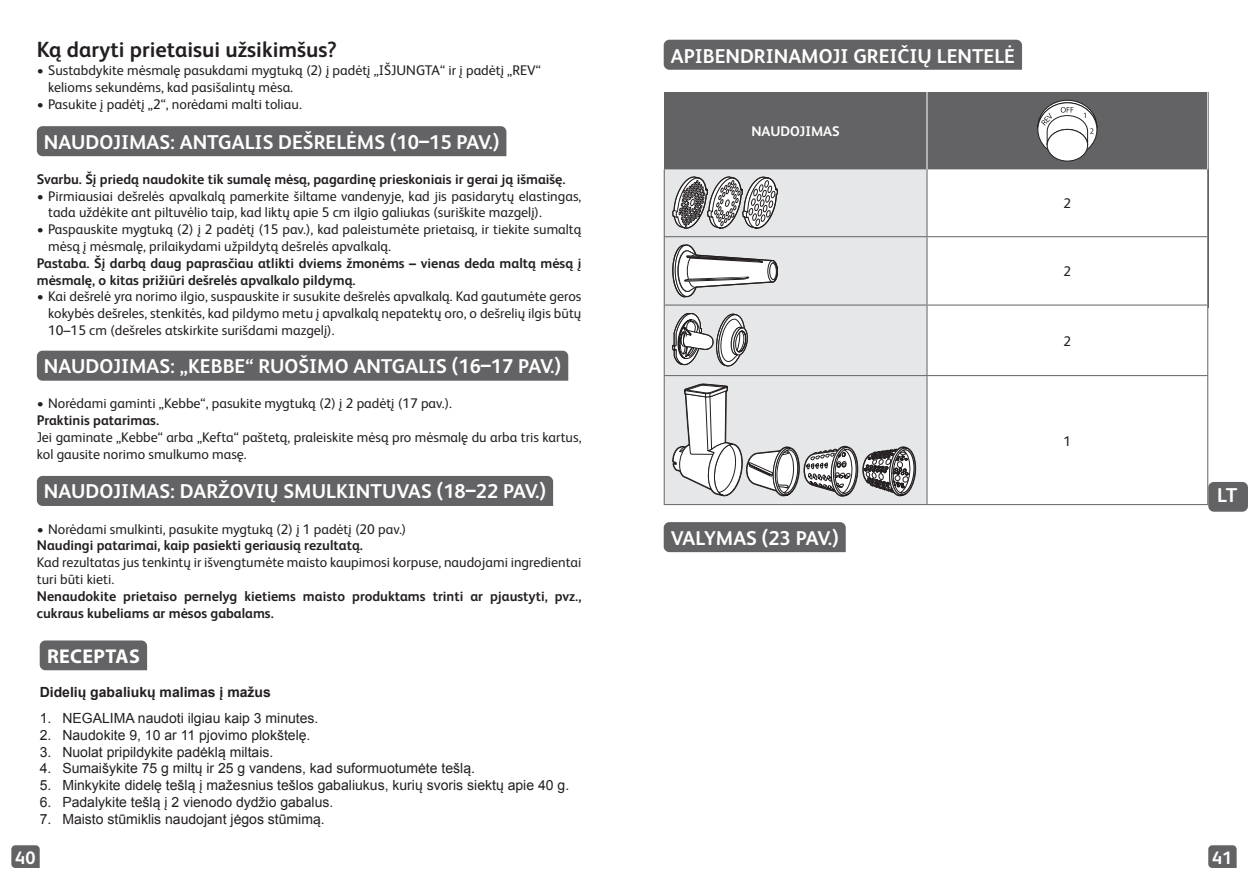
<style>
.page{position:relative;width:1248px;height:885px;background:#fff}
.page>*{position:absolute;margin:0;border:0;box-sizing:border-box;transform-origin:0 0}
.t1{font:700 22px "FS Albert Pro";color:#231f20}
.t2{font:700 20px "FS Albert Pro";color:#fff}
.t3{font:700 20px "Myriad Pro";letter-spacing:.02em;color:#fff}
.t4{font:700 18px "FS Albert Pro";color:#fff}
.t5{font:14px/16.8px "FS Albert Pro";color:#231f20}
.t6{font:700 14px/16.8px "FS Albert Pro";color:#231f20}
.t7{font:14px "Arial";color:#231f20}
.t8{font:700 14px "Arial";color:#231f20}
.t9{font:700 14px "FS Albert Pro";color:#fff}
</style>
<div class="page">
<svg style="left:1208px;top:845px;width:28px;height:22px"></svg>
<svg style="left:11px;top:845px;width:29px;height:22px"></svg>
<div style="left:1208px;top:482px;width:39px;height:29px;background:#636366;border-radius:6px"></div>
<div style="left:37px;top:126px;width:469px;height:30px;background:#636366"></div>
<div style="left:37px;top:350px;width:531px;height:30px;background:#636366"></div>
<div style="left:37px;top:476px;width:516px;height:30px;background:#636366"></div>
<div style="left:663px;top:40px;width:358px;height:30px;background:#636366"></div>
<div style="left:663px;top:92px;width:545px;height:215px;background:#636366"></div>
<div style="left:664px;top:169px;width:262px;height:335px;background:#e6e7e9"></div>
<svg style="left:927px;top:169px;width:280px;height:335px"></svg>
<hr style="left:926px;top:92px;width:1px;height:77px;background:#fff">
<hr style="left:1207px;top:92px;width:1px;height:77px;background:#fff">
<hr style="left:663px;top:236px;width:263px;height:1px;background:#636366">
<hr style="left:926px;top:236px;width:282px;height:1px;background:#636366">
<hr style="left:663px;top:304px;width:263px;height:1px;background:#636366">
<hr style="left:663px;top:305px;width:1px;height:70px;background:#636366">
<hr style="left:926px;top:304px;width:282px;height:1px;background:#636366">
<hr style="left:926px;top:305px;width:1px;height:70px;background:#636366">
<hr style="left:1207px;top:305px;width:1px;height:70px;background:#636366">
<hr style="left:663px;top:375px;width:263px;height:1px;background:#636366">
<hr style="left:663px;top:376px;width:1px;height:128px;background:#636366">
<hr style="left:926px;top:375px;width:282px;height:1px;background:#636366">
<hr style="left:926px;top:376px;width:1px;height:128px;background:#636366">
<hr style="left:1207px;top:376px;width:1px;height:128px;background:#636366">
<hr style="left:663px;top:504px;width:263px;height:1px;background:#636366">
<hr style="left:926px;top:504px;width:282px;height:1px;background:#636366">
<div style="left:1047px;top:129px;width:40px;height:32px;background:#fff;border-radius:50%"></div>
<div style="left:1046px;top:129px;width:41px;height:32px;border:1px solid #231f20;border-radius:50%"></div>
<svg style="left:1037px;top:100px;width:60px;height:52px"></svg>
<svg style="left:672px;top:176px;width:106px;height:53px"></svg>
<svg style="left:672px;top:245px;width:106px;height:52px"></svg>
<svg style="left:672px;top:313px;width:75px;height:53px"></svg>
<svg style="left:672px;top:383px;width:244px;height:113px"></svg>
<div style="left:663px;top:522px;width:182px;height:30px;background:#636366"></div>
<div style="left:40px;top:640px;width:107px;height:30px;background:#636366"></div>
<h1 class="t1" style="left:37px;top:34px;width:301px">Ką daryti prietaisui užsikimšus?</h1>
<p class="t5" style="left:48px;top:61px;width:494px;text-indent:-11px">• Sustabdykite mėsmalę pasukdami mygtuką (2) į padėtį „IŠJUNGTA“ ir į padėtį „REV“ kelioms sekundėms, kad pasišalintų mėsa.</p>
<p class="t5" style="left:37px;top:94px;width:266px">• Pasukite į padėtį „2“, norėdami malti toliau.</p>
<h2 class="t2" style="left:44px;top:128px;width:457px">NAUDOJIMAS: ANTGALIS DEŠRELĖMS (10–15 PAV.)</h2>
<p class="t6" style="left:37px;top:170px;width:530px">Svarbu. Šį priedą naudokite tik sumalę mėsą, pagardinę prieskoniais ir gerai ją išmaišę.</p>
<p class="t5" style="left:48px;top:186px;width:534px;text-indent:-11px">• Pirmiausiai dešrelės apvalkalą pamerkite šiltame vandenyje, kad jis pasidarytų elastingas, tada uždėkite ant piltuvėlio taip, kad liktų apie 5 cm ilgio galiukas (suriškite mazgelį).</p>
<p class="t5" style="left:48px;top:220px;width:534px;text-indent:-11px">• Paspauskite mygtuką (2) į 2 padėtį (15 pav.), kad paleistumėte prietaisą, ir tiekite sumaltą mėsą į mėsmalę, prilaikydami užpildytą dešrelės apvalkalą.</p>
<p class="t6" style="left:37px;top:254px;width:546px">Pastaba. Šį darbą daug paprasčiau atlikti dviems žmonėms – vienas deda maltą mėsą į mėsmalę, o kitas prižiūri dešrelės apvalkalo pildymą.</p>
<p class="t5" style="left:48px;top:287px;width:534px;text-align:justify;text-indent:-11px">• Kai dešrelė yra norimo ilgio, suspauskite ir susukite dešrelės apvalkalą. Kad gautumėte geros kokybės dešreles, stenkitės, kad pildymo metu į apvalkalą nepatektų oro, o dešrelių ilgis būtų 10–15 cm (dešreles atskirkite surišdami mazgelį).</p>
<h2 class="t2" style="left:44px;top:351px;width:518px">NAUDOJIMAS: „KEBBE“ RUOŠIMO ANTGALIS (16–17 PAV.)</h2>
<p class="t5" style="left:37px;top:394px;width:416px">• Norėdami gaminti „Kebbe“, pasukite mygtuką (2) į 2 padėtį (17 pav.).</p>
<p class="t6" style="left:37px;top:411px;width:124px">Praktinis patarimas.</p>
<p class="t5" style="left:37px;top:427px;width:546px">Jei gaminate „Kebbe“ arba „Kefta“ paštetą, praleiskite mėsą pro mėsmalę du arba tris kartus, kol gausite norimo smulkumo masę.</p>
<h2 class="t2" style="left:44px;top:477px;width:503px">NAUDOJIMAS: DARŽOVIŲ SMULKINTUVAS (18–22 PAV.)</h2>
<p class="t5" style="left:37px;top:519px;width:371px">• Norėdami smulkinti, pasukite mygtuką (2) į 1 padėtį (20 pav.)</p>
<p class="t6" style="left:37px;top:536px;width:327px">Naudingi patarimai, kaip pasiekti geriausią rezultatą.</p>
<p class="t5" style="left:37px;top:553px;width:546px">Kad rezultatas jus tenkintų ir išvengtumėte maisto kaupimosi korpuse, naudojami ingredientai turi būti kieti.</p>
<p class="t6" style="left:37px;top:586px;width:546px">Nenaudokite prietaiso pernelyg kietiems maisto produktams trinti ar pjaustyti, pvz., cukraus kubeliams ar mėsos gabalams.</p>
<h2 class="t3" style="left:47px;top:643px;width:94px">RECEPTAS</h2>
<p class="t8" style="left:40px;top:683px;width:233px">Didelių gabaliukų malimas į mažus</p>
<p class="t7" style="left:40px;top:708px;width:280px">1. NEGALIMA naudoti ilgiau kaip 3 minutes.</p>
<p class="t7" style="left:40px;top:725px;width:272px">2. Naudokite 9, 10 ar 11 pjovimo plokštelę.</p>
<p class="t7" style="left:40px;top:742px;width:235px">3. Nuolat pripildykite padėklą miltais.</p>
<p class="t7" style="left:40px;top:759px;width:437px">4. Sumaišykite 75 g miltų ir 25 g vandens, kad suformuotumėte tešlą.</p>
<p class="t7" style="left:40px;top:776px;width:531px">5. Minkykite didelę tešlą į mažesnius tešlos gabaliukus, kurių svoris siektų apie 40 g.</p>
<p class="t7" style="left:40px;top:792px;width:295px">6. Padalykite tešlą į 2 vienodo dydžio gabalus.</p>
<p class="t7" style="left:40px;top:809px;width:286px">7. Maisto stūmiklis naudojant jėgos stūmimą.</p>
<h2 class="t2" style="left:670px;top:42px;width:345px">APIBENDRINAMOJI GREIČIŲ LENTELĖ</h2>
<p class="t9" style="left:751px;top:121px;width:90px">NAUDOJIMAS</p>
<h2 class="t2" style="left:670px;top:524px;width:169px">VALYMAS (23 PAV.)</h2>
<p class="t5" style="left:1063px;top:194px;width:9px">2</p>
<p class="t5" style="left:1063px;top:262px;width:9px">2</p>
<p class="t5" style="left:1063px;top:331px;width:9px">2</p>
<p class="t5" style="left:1063px;top:431px;width:9px">1</p>
<h2 class="t2" style="left:1217px;top:481px;width:22px">LT</h2>
<p class="t4" style="left:15px;top:844px;width:22px">40</p>
<p class="t4" style="left:1211px;top:844px;width:22px">41</p>
</div>
